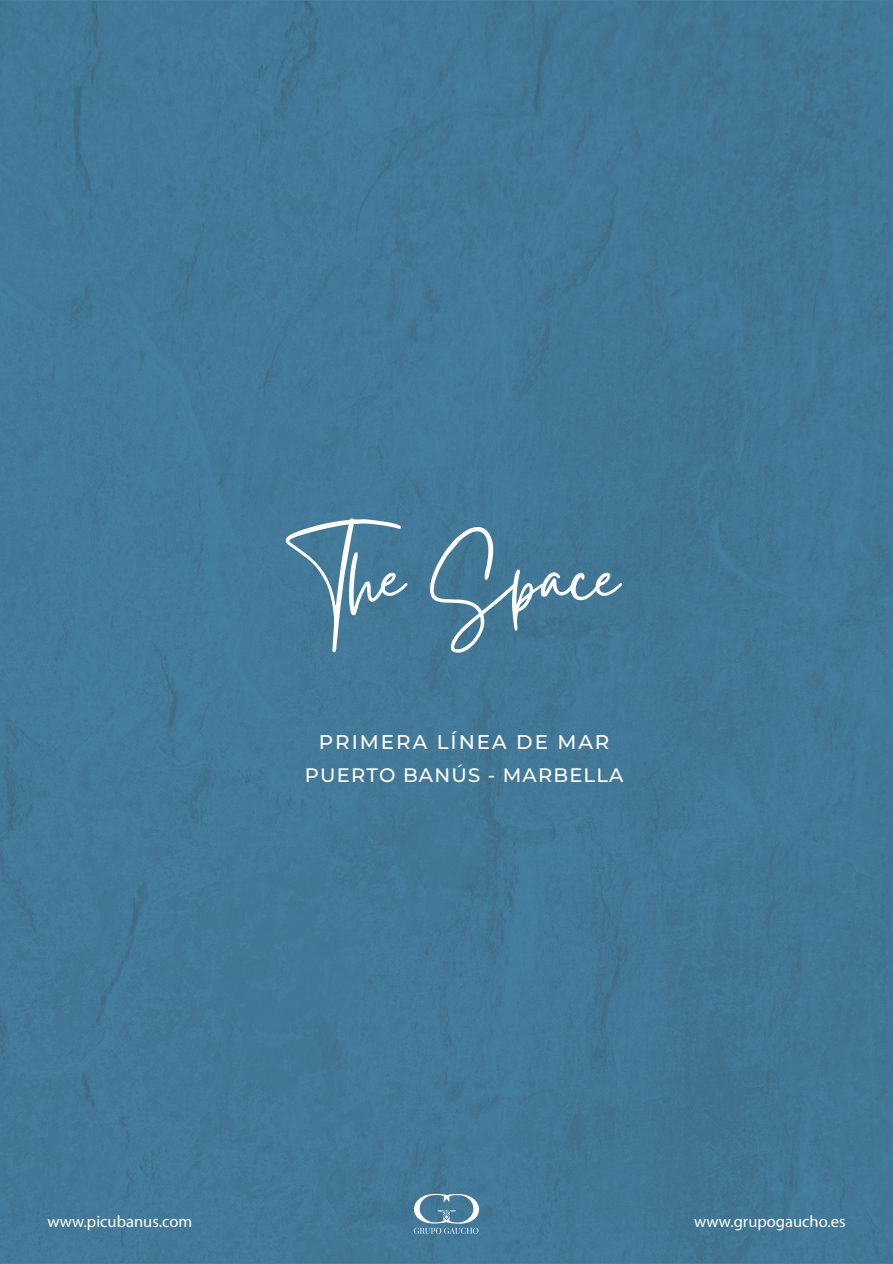
<style>
.page{position:relative;width:893px;height:1264px;background:#fff}
.page>*{position:absolute;margin:0;border:0;box-sizing:border-box;transform-origin:0 0}
.t1{font:102.9px "Gistesy";color:#fff}
.t2{font:500 19.95px "Montserrat";letter-spacing:.1em;color:#fff}
.t3{font:500 19.5px "Montserrat";letter-spacing:.06em;color:#fff}
.t4{font:16.5px "Myriad Pro";color:#fff}
</style>
<div class="page">
<div style="left:0;top:1px;width:892px;height:1261px;background:#437997"></div>
<svg style="left:413px;top:1193px;width:66px;height:40px;background:#6994ac"></svg>
<h1 class="t1" style="left:281px;top:506px;width:338px">The Space</h1>
<p class="t2" style="left:319px;top:729px;width:292px">PRIMERA LÍNEA DE MAR</p>
<p class="t3" style="left:305px;top:762px;width:320px">PUERTO BANÚS - MARBELLA</p>
<p class="t4" style="left:47px;top:1211px;width:146px">www.picubanus.com</p>
<p class="t4" style="left:694px;top:1211px;width:153px">www.grupogaucho.es</p>
</div>
